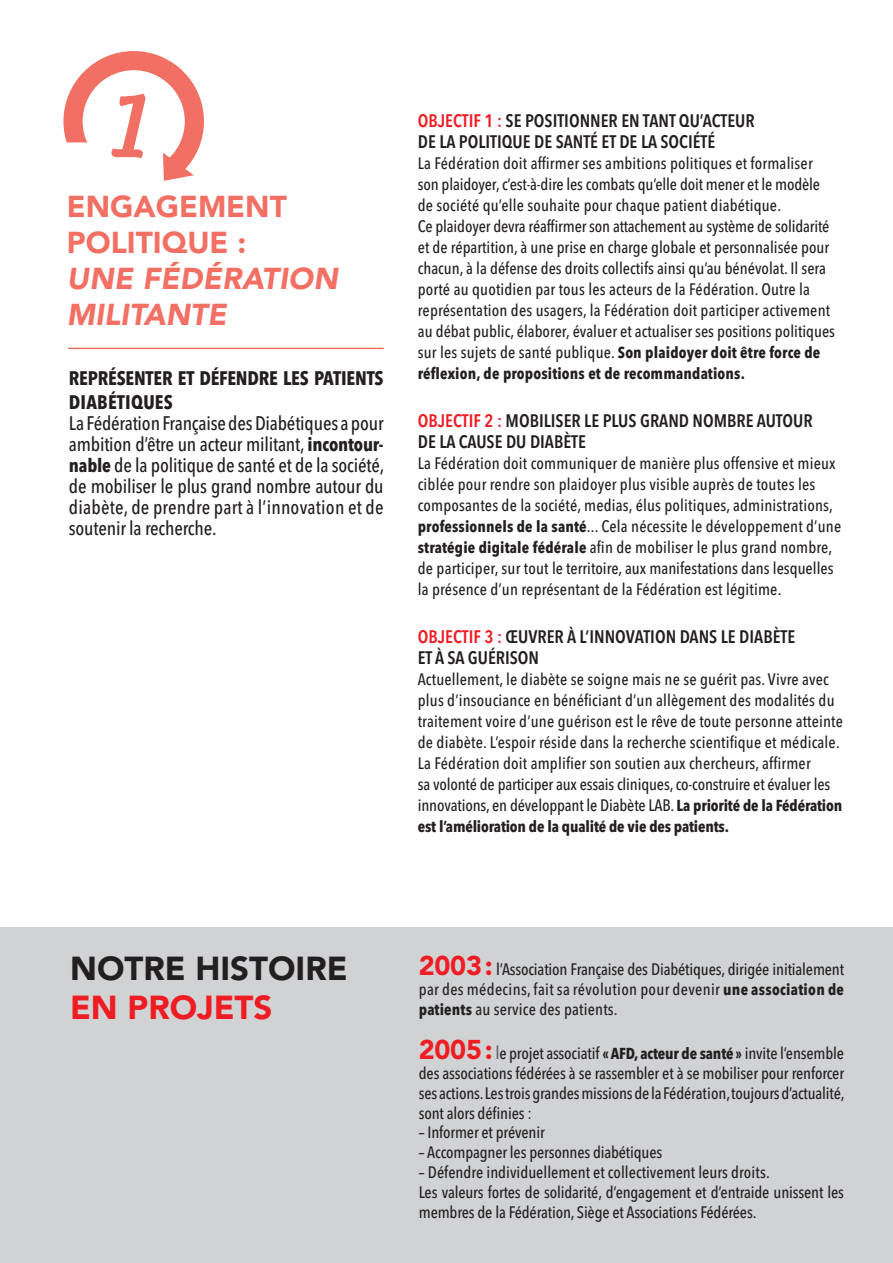
<style>
.page{position:relative;width:893px;height:1263px;background:#fff}
.page>*{position:absolute;margin:0;border:0;box-sizing:border-box;transform-origin:0 0}
.t1{font:500 80.25px "Androgyne";color:#f27063}
.t2{font:900 33px "Avenir LT Std";color:#231f20}
.t3{font:900 33px "Avenir LT Std";color:#ee1d23}
.t4{font:italic 900 30px/36px "Avenir LT Std";letter-spacing:.01em;color:#f27063}
.t5{font:900 30px/36px "Avenir LT Std";color:#f27063}
.t6{font:500 condensed 19.5px/21px "Avenir Next LT Pro";letter-spacing:-.01em;color:#231f20;text-align:justify}
.t7{font:700 condensed 19.5px/23.4px "Avenir Next LT Pro";letter-spacing:-.01em;color:#231f20}
.t8{font:600 condensed 18px/21px "Avenir Next LT Pro";color:#231f20}
.t9{font:500 condensed 16.5px/21px "Avenir Next LT Pro";letter-spacing:.01em;color:#231f20}
.t10{font:500 condensed 16.5px/19.8px "Avenir Next LT Pro";letter-spacing:-.01em;color:#231f20}
.t11{font:700 condensed 15.75px "Avenir Next LT Pro";letter-spacing:.005em;color:#231f20}
.s1{font-weight:700;font-size:18.75px}
.s2{color:#ee1d23}
.s3{font-weight:700;font-size:15.75px}
.s4{font-family:"Avenir LT Std";font-weight:900;font-stretch:normal;font-size:27px;color:#ee1d23}
.s5{font-size:18px;color:#636366}
</style>
<div class="page">
<div style="left:0;top:927px;width:893px;height:336px;background:#d1d2d4"></div>
<div style="left:63px;top:51px;width:141px;height:141px;background:#f27063;border-radius:50%"></div>
<div style="left:83px;top:70px;width:102px;height:102px;background:#fff;border-radius:50%"></div>
<svg style="left:66px;top:142px;width:128px;height:50px"></svg>
<hr style="left:68px;top:348px;width:316px;height:1px;background:#f27063">
<h1 class="t1" style="left:106px;top:76px;width:42px">1</h1>
<h3 class="t5" style="left:67px;top:189px;width:222px">ENGAGEMENT<br>POLITIQUE :</h3>
<h3 class="t4" style="left:67px;top:261px;width:273px">UNE FÉDÉRATION<br>MILITANTE</h3>
<p class="t7" style="left:69px;top:367px;width:315px">Représenter et défendre les patients diabétiques</p>
<p class="t6" style="left:69px;top:412px;width:317px">La Fédération Française des Diabétiques a pour ambition d’être un acteur militant, <span class="s1">incontour&shy;nable</span> de la politique de santé et de la société, de mobiliser le plus grand nombre autour du diabète, de prendre part à l’innovation et de soutenir la recherche.</p>
<p class="t8" style="left:418px;top:110px;width:338px"><span class="s2">OBJECTIF 1 :</span> SE POSITIONNER EN TANT QU’ACTEUR<br>DE LA POLITIQUE DE SANTÉ ET DE LA SOCIÉTÉ</p>
<p class="t9" style="left:418px;top:153px;width:419px">La Fédération doit affirmer ses ambitions politiques et formaliser son plaidoyer, c’est-à-dire les combats qu’elle doit mener et le modèle de société qu’elle souhaite pour chaque patient diabétique.<br>Ce plaidoyer devra réaffirmer son attachement au système de solidarité et de répartition, à une prise en charge globale et personnalisée pour chacun, à la défense des droits collectifs ainsi qu’au bénévolat. I l sera porté au quotidien par tous les acteurs de la Fédération. Outre la représentation des usagers, la Fédération doit participer activement au débat public, élaborer, évaluer et actualiser ses positions politiques sur les sujets de santé publique. <span class="s3">Son plaidoyer doit être force de</span></p>
<p class="t11" style="left:418px;top:364px;width:329px">réflexion, de propositions et de recommandations.</p>
<p class="t8" style="left:418px;top:410px;width:396px"><span class="s2">OBJECTIF 2 :</span> MOBILISER LE PLUS GRAND NOM BRE AUTOUR<br>DE LA CAUSE DU DIABÈTE</p>
<p class="t9" style="left:418px;top:453px;width:425px">La Fédération doit communiquer de manière plus offensive et mieux ciblée pour rendre son plaidoyer plus visible auprès de toutes les composantes de la société, medias, élus politiques, administrations, <span class="s3">professionnels de la santé</span>... Cela nécessite le développement d’une <span class="s3">stratégie digitale fédérale</span> afin de mobiliser le plus grand nombre, de participer, sur tout le territoire, aux manifestations dans lesquelles la présence d’un représentant de la Fédération est légitime.</p>
<p class="t8" style="left:418px;top:626px;width:379px"><span class="s2">OBJECTIF 3 :</span> ŒUVRER À L’INNOVATION DANS LE DIABÈTE<br>ET À SA GUÉRISON</p>
<p class="t9" style="left:418px;top:669px;width:427px">Actuellement, le diabète se soigne mais ne se guérit pas. Vivre avec plus d’insouciance en bénéficiant d’un allègement des modalités du traitement voire d’une guérison est le rêve de toute personne atteinte de diabète. L’espoir réside dans la recherche scientifique et médicale.<br>La Fédération doit amplifier son soutien aux chercheurs, affirmer<br>sa volonté de participer aux essais cliniques, co-construire et évaluer les innovations, en développant le Diabète LAB. <span class="s3">La priorité de la Fédération</span></p>
<p class="t11" style="left:418px;top:817px;width:313px">est l’amélioration de la qualité de vie des patients.</p>
<h2 class="t2" style="left:70px;top:948px;width:275px">NOTRE HISTOI RE</h2>
<h2 class="t3" style="left:70px;top:988px;width:204px">EN PROJETS</h2>
<p class="t9" style="left:419px;top:959px;width:427px;line-height:19.8px;text-align:justify"><span class="s4">2003:</span> l’Association Française des Diabétiques, dirigée initialement par des médecins, fait sa révolution pour devenir <span class="s3">une association de patients</span> au service des patients.</p>
<p class="t9" style="left:419px;top:1043px;width:427px;line-height:19.8px;text-align:justify"><span class="s4">2005:</span> <span class="s5">l</span>e projet associatif <span class="s3">« AFD, acteur de santé »</span> invite l’ensemble des associations fédérées à se rassembler et à se mobiliser pour renforcer ses actions. Les trois grandes missions de la Fédération, toujours d’actualité, sont alors définies :</p>
<p class="t9" style="left:419px;top:1122px;width:127px">– I nformer et prévenir</p>
<p class="t10" style="left:419px;top:1142px;width:245px">– Accompagner les personnes diabétiques</p>
<p class="t10" style="left:419px;top:1162px;width:427px">– Défendre individuellement et collectivement leurs droits.<br>Les valeurs fortes de solidarité, d’engagement et d’entraide unissent les membres de la Fédération, Siège et Associations Fédérées.</p>
</div>
